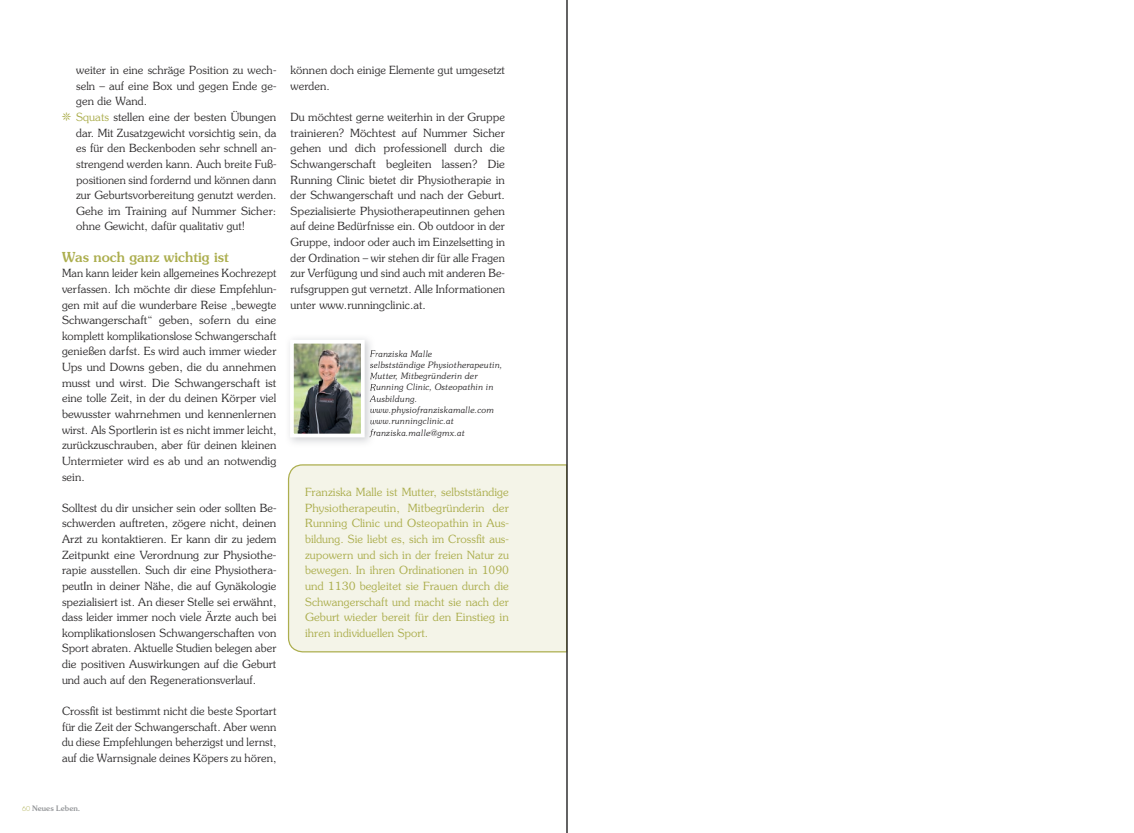
<style>
.page{position:relative;width:1134px;height:833px;background:#fff}
.page>*{position:absolute;margin:0;border:0;box-sizing:border-box;transform-origin:0 0}
.t1{font:500 13.75px "Souvenir Std";letter-spacing:.005em;color:#acae4e}
.t2{font:300 11.25px/15.6px "Souvenir Std";letter-spacing:.005em;color:#312f30;text-align:justify}
.t3{font:300 11.25px/15.6px "Souvenir Std";letter-spacing:.005em;color:#acae4e;text-align:justify}
.t4{font:italic 300 8.75px/11.2px "Souvenir Std";color:#312f30}
.t5{font:500 7.5px "Souvenir Std";letter-spacing:.01em;color:#939598}
.s1{font-family:"Bluemchen";font-weight:400;font-size:12.5px;color:#acae4e}
.s2{color:#acae4e}
.s3{font-family:"Futura EF";font-weight:300;color:#acae4e}
</style>
<div class="page">
<svg style="left:369px;top:350px;width:6px;height:87px"></svg>
<img style="left:295px;top:345px;width:65px;height:87px">
<div style="left:290px;top:340px;width:75px;height:97px;border:4px solid #fff"></div>
<div style="left:287px;top:463px;width:280px;height:190px;background:#f4f4e8"></div>
<hr style="left:567px;top:0;width:1px;height:833px;background:#312f30">
<p class="t2" style="left:76px;top:62px;width:202px">weiter in eine schräge Position zu wech-</p>
<p class="t2" style="left:76px;top:78px;width:202px">seln – auf eine Box und gegen Ende ge-</p>
<p class="t2" style="left:76px;top:94px;width:72px">gen die Wand.</p>
<p class="t2" style="left:62px;top:109px;width:216px"><span class="s1">B</span> <span class="s2">Squats</span> stellen eine der besten Übungen</p>
<p class="t2" style="left:76px;top:125px;width:202px">dar. Mit Zusatzgewicht vorsichtig sein, da</p>
<p class="t2" style="left:76px;top:140px;width:202px">es für den Beckenboden sehr schnell an-</p>
<p class="t2" style="left:76px;top:156px;width:202px">strengend werden kann. Auch breite Fuß-</p>
<p class="t2" style="left:76px;top:172px;width:202px">positionen sind fordernd und können dann</p>
<p class="t2" style="left:76px;top:187px;width:202px">zur Geburtsvorbereitung genutzt werden.</p>
<p class="t2" style="left:76px;top:203px;width:202px">Gehe im Training auf Nummer Sicher:</p>
<p class="t2" style="left:76px;top:219px;width:171px">ohne Gewicht, dafür qualitativ gut!</p>
<p class="t1" style="left:62px;top:248px;width:168px">Was noch ganz wichtig ist</p>
<p class="t2" style="left:62px;top:265px;width:216px">Man kann leider kein allgemeines Kochrezept verfassen. Ich möchte dir diese Empfehlun&shy;gen mit auf die wunderbare Reise „bewegte Schwangerschaft“ geben, sofern du eine komplett komplikationslose Schwangerschaft genießen darfst. Es wird auch immer wieder Ups und Downs geben, die du annehmen musst und wirst. Die Schwangerschaft ist eine tolle Zeit, in der du deinen Körper viel bewusster wahrnehmen und kennenlernen wirst. Als Sportlerin ist es nicht immer leicht, zurückzuschrauben, aber für deinen kleinen Untermieter wird es ab und an notwendig sein.</p>
<p class="t2" style="left:62px;top:500px;width:216px">Solltest du dir unsicher sein oder sollten Be&shy;schwerden auftreten, zögere nicht, deinen Arzt zu kontaktieren. Er kann dir zu jedem Zeitpunkt eine Verordnung zur Physiothe&shy;rapie ausstellen. Such dir eine Physiothera&shy;peutIn in deiner Nähe, die auf Gynäkologie spezialisiert ist. An dieser Stelle sei erwähnt, dass leider immer noch viele Ärzte auch bei komplikationslosen Schwangerschaften von Sport abraten. Aktuelle Studien belegen aber die positiven Auswirkungen auf die Geburt und auch auf den Regenerationsverlauf.</p>
<p class="t2" style="left:62px;top:703px;width:216px">Crossfit ist bestimmt nicht die beste Sportart für die Zeit der Schwangerschaft. Aber wenn du diese Empfehlungen beherzigst und lernst, auf die Warnsignale deines Köpers zu hören,</p>
<p class="t2" style="left:291px;top:62px;width:216px">können doch einige Elemente gut umgesetzt werden.</p>
<p class="t2" style="left:291px;top:109px;width:216px">Du möchtest gerne weiterhin in der Gruppe trainieren? Möchtest auf Nummer Sicher gehen und dich professionell durch die Schwangerschaft begleiten lassen? Die Running Clinic bietet dir Physiotherapie in der Schwangerschaft und nach der Geburt.<br>Spezialisierte Physiotherapeutinnen gehen auf deine Bedürfnisse ein. Ob outdoor in der Gruppe, indoor oder auch im Einzelsetting in der Ordination – wir stehen dir für alle Fragen zur Verfügung und sind auch mit anderen Be&shy;rufsgruppen gut vernetzt. Alle Informationen unter www.runningclinic.at.</p>
<p class="t4" style="left:370px;top:348px;width:134px">Franziska Malle<br>selbstständige Physiotherapeutin,<br>Mutter, Mitbegründerin der<br>Running Clinic, Osteopathin in<br>Ausbildung. www.physiofranziskamalle.com www.runningclinic.at franziska.malle@gmx.at</p>
<p class="t3" style="left:305px;top:484px;width:205px">Franziska Malle ist Mutter, selbstständige Physiotherapeutin, Mitbegründerin der Running Clinic und Osteopathin in Aus&shy;bildung. Sie liebt es, sich im Crossfit aus&shy;zupowern und sich in der freien Natur zu bewegen. In ihren Ordinationen in 1090 und 1130 begleitet sie Frauen durch die Schwangerschaft und macht sie nach der Geburt wieder bereit für den Einstieg in ihren individuellen Sport.</p>
<p class="t5" style="left:22px;top:803px;width:60px"><span class="s3">60</span> Neues Leben.</p>
</div>
